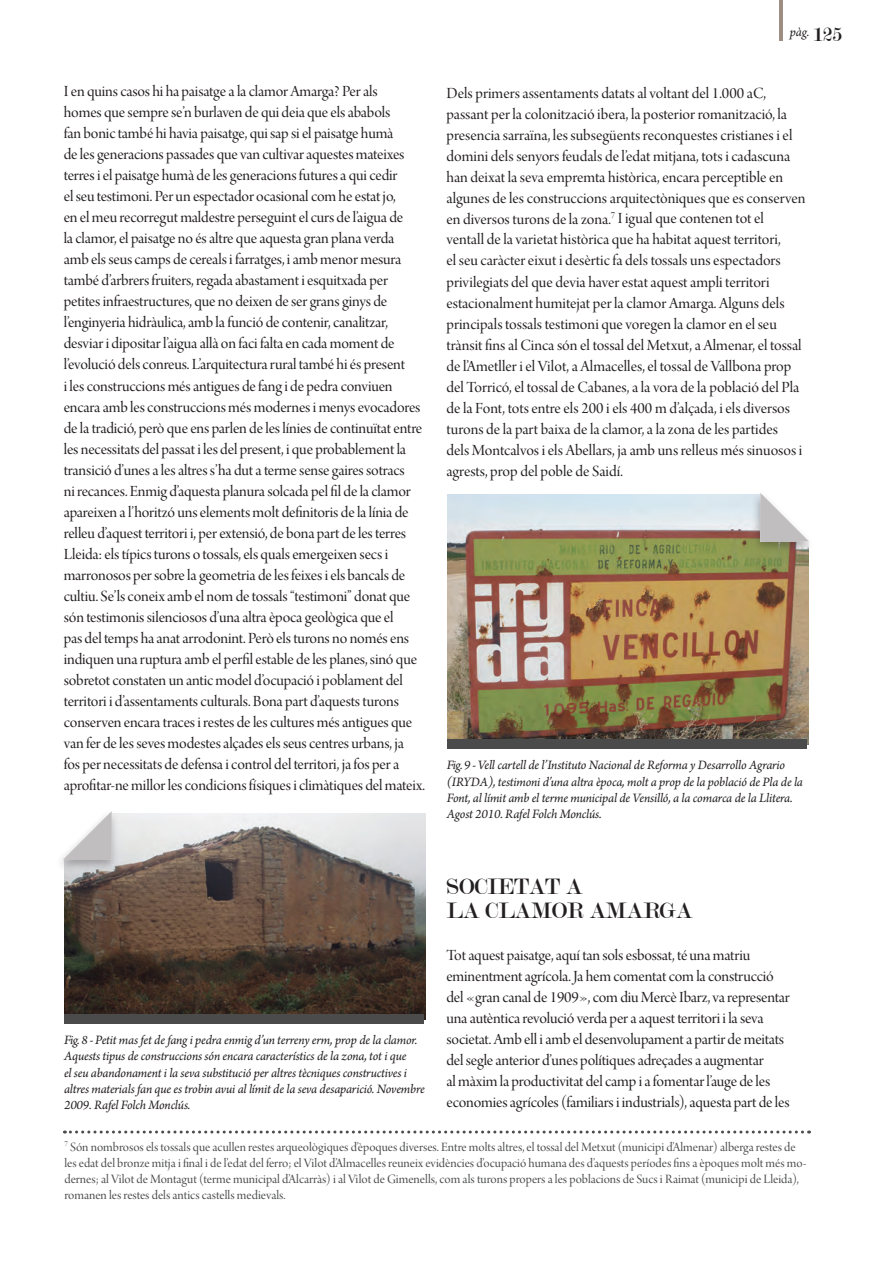
<style>
.page{position:relative;width:893px;height:1263px;background:#fff}
.page>*{position:absolute;margin:0;border:0;box-sizing:border-box;transform-origin:0 0}
.t1{font:24px/24px "Modern";color:#231f20}
.t2{font:16.5px/21px "Arno Pro Display";color:#231f20}
.t3{font:italic 13.5px/16.2px "Arno Pro";letter-spacing:-.015em;color:#231f20}
.t4{font:13.5px/16.2px "Arno Pro Display";letter-spacing:.005em;color:#4b4c4d}
.s1{font-family:"Modern";font-style:normal;font-size:21px}
</style>
<div class="page">
<img style="left:64px;top:813px;width:362px;height:206px">
<img style="left:447px;top:495px;width:361px;height:249px">
<div style="left:64px;top:1014px;width:360px;height:10px;background:#4b4b4c"></div>
<div style="left:447px;top:739px;width:359px;height:10px;background:#4b4b4c"></div>
<div style="left:55px;top:808px;width:64px;height:64px;background:#231f20;opacity:.34"></div>
<svg style="left:63px;top:811px;width:49px;height:49px"></svg>
<div style="left:751px;top:490px;width:63px;height:64px;background:#231f20;opacity:.34"></div>
<svg style="left:760px;top:493px;width:49px;height:48px"></svg>
<svg style="left:64px;top:1130px;width:738px;height:3px"></svg>
<hr style="left:779px;top:0;width:3px;height:41px;background:#9d8d82">
<p class="t3" style="left:790px;top:25px;width:53px">pàg. <span class="s1">125</span></p>
<p class="t2" style="left:64px;top:82px;width:363px">I en quins casos hi ha paisatge a la clamor Amarga? Per als<br>homes que sempre se’n burlaven de qui deia que els ababols<br>fan bonic també hi havia paisatge, qui sap si el paisatge humà<br>de les generacions passades que van cultivar aquestes mateixes terres i el paisatge humà de les generacions futures a qui cedir<br>el seu testimoni. Per un espectador ocasional com he estat jo,<br>en el meu recorregut maldestre perseguint el curs de l’aigua de<br>la clamor, el paisatge no és altre que aquesta gran plana verda<br>amb els seus camps de cereals i farratges, i amb menor mesura també d’arbrers fruiters, regada abastament i esquitxada per petites infraestructures, que no deixen de ser grans ginys de l’enginyeria hidràulica, amb la funció de contenir, canalitzar, desviar i dipositar l’aigua allà on faci falta en cada moment de l’evolució dels conreus. L’arquitectura rural també hi és present<br>i les construccions més antigues de fang i de pedra conviuen encara amb les construccions més modernes i menys evocadores de la tradició, però que ens parlen de les línies de continuïtat entre les necessitats del passat i les del present, i que probablement la transició d’unes a les altres s’ha dut a terme sense gaires sotracs<br>ni recances. Enmig d’aquesta planura solcada pel fil de la clamor apareixen a l’horitzó uns elements molt definitoris de la línia de relleu d’aquest territori i, per extensió, de bona part de les terres Lleida: els típics turons o tossals, els quals emergeixen secs i marronosos per sobre la geometria de les feixes i els bancals de cultiu. Se’ls coneix amb el nom de tossals “testimoni” donat que són testimonis silenciosos d’una altra època geològica que el<br>pas del temps ha anat arrodonint. Però els turons no només ens indiquen una ruptura amb el perfil estable de les planes, sinó que sobretot constaten un antic model d’ocupació i poblament del territori i d’assentaments culturals. Bona part d’aquests turons conserven encara traces i restes de les cultures més antigues que van fer de les seves modestes alçades els seus centres urbans, ja<br>fos per necessitats de defensa i control del territori, ja fos per a aprofitar-ne millor les condicions físiques i climàtiques del mateix.</p>
<p class="t2" style="left:446px;top:83px;width:361px">Dels primers assentaments datats al voltant del 1.000 aC, passant per la colonització ibera, la posterior romanització, la presencia sarraïna, les subsegüents reconquestes cristianes i el domini dels senyors feudals de l’edat mitjana, tots i cadascuna han deixat la seva empremta històrica, encara perceptible en algunes de les construccions arquitectòniques que es conserven en diversos turons de la zona.<sup>7</sup> I igual que contenen tot el ventall de la varietat històrica que ha habitat aquest territori,<br>el seu caràcter eixut i desèrtic fa dels tossals uns espectadors privilegiats del que devia haver estat aquest ampli territori estacionalment humitejat per la clamor Amarga. Alguns dels principals tossals testimoni que voregen la clamor en el seu trànsit fins al Cinca són el tossal del Metxut, a Almenar, el tossal de l’Ametller i el Vilot, a Almacelles, el tossal de Vallbona prop del Torricó, el tossal de Cabanes, a la vora de la població del Pla de la Font, tots entre els 200 i els 400 m d’alçada, i els diversos turons de la part baixa de la clamor, a la zona de les partides<br>dels Montcalvos i els Abellars, ja amb uns relleus més sinuosos i agrests, prop del poble de Saidí.</p>
<p class="t3" style="left:447px;top:758px;width:358px">Fig. 9 - Vell cartell de l’Instituto Nacional de Reforma y Desarrollo Agrario (IRYDA), testimoni d’una altra època, molt a prop de la població de Pla de la Font, al límit amb el terme municipal de Vensilló, a la comarca de la Llitera.<br>Agost 2010. Rafel Folch Monclús.</p>
<p class="t3" style="left:64px;top:1033px;width:362px">Fig. 8 - Petit mas fet de fang i pedra enmig d’un terreny erm, prop de la clamor.<br>Aquests tipus de construccions són encara característics de la zona, tot i que<br>el seu abandonament i la seva substitució per altres tècniques constructives i altres materials fan que es trobin avui al límit de la seva desaparició. Novembre 2009. Rafel Folch Monclús.</p>
<h1 class="t1" style="left:446px;top:874px;width:247px">SOCIETAT A<br>LA CLAMOR AMARGA</h1>
<p class="t2" style="left:446px;top:945px;width:345px">Tot aquest paisatge, aquí tan sols esbossat, té una matriu eminentment agrícola. Ja hem comentat com la construcció del «gran canal de 1909», com diu Mercè Ibarz, va representar una autèntica revolució verda per a aquest territori i la seva societat. Amb ell i amb el desenvolupament a partir de meitats del segle anterior d’unes polítiques adreçades a augmentar<br>al màxim la productivitat del camp i a fomentar l’auge de les economies agrícoles (familiars i industrials), aquesta part de les</p>
<p class="t4" style="left:64px;top:1139px;width:743px"><sup>7</sup> Són nombrosos els tossals que acullen restes arqueològiques d’èpoques diverses. Entre molts altres, el tossal del Metxut (municipi d’Almenar) alberga restes de les edat del bronze mitja i final i de l’edat del ferro; el Vilot d’Almacelles reuneix evidències d’ocupació humana des d’aquests períodes fins a èpoques molt més mo&shy;dernes; al Vilot de Montagut (terme municipal d’Alcarràs) i al Vilot de Gimenells, com als turons propers a les poblacions de Sucs i Raimat (municipi de Lleida), romanen les restes dels antics castells medievals.</p>
</div>
